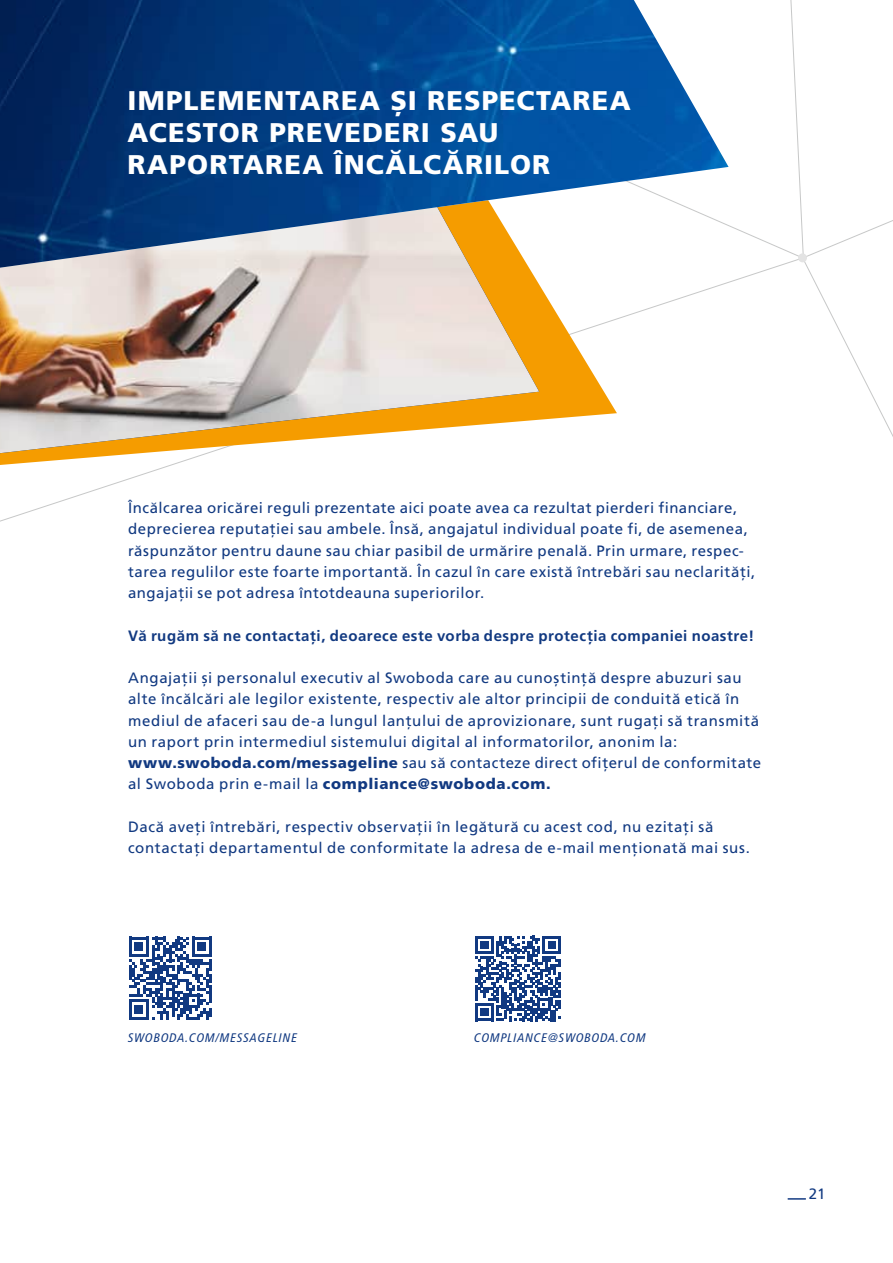
<style>
.page{position:relative;width:893px;height:1263px;background:#fff}
.page>*{position:absolute;margin:0;border:0;box-sizing:border-box;transform-origin:0 0}
.t1{font:900 27px/32.4px "Frutiger LT Pro";letter-spacing:.04em;color:#fff}
.t2{font:15px/21.3px "Frutiger LT Pro";letter-spacing:.035em;color:#113981}
.t3{font:700 15px "Frutiger LT Pro";letter-spacing:.035em;color:#113981}
.t4{font:italic condensed 12.45px "Frutiger LT Pro";letter-spacing:.07em;color:#113981}
.s1{font-weight:900}
</style>
<div class="page">
<svg style="left:788px;top:1198px;width:18px;height:1px"></svg>
<svg style="left:788px;top:0;width:105px;height:257px"></svg>
<div style="left:798px;top:253px;width:9px;height:9px;background:#e3e3e3;border-radius:50%"></div>
<svg style="left:0;top:284px;width:617px;height:181px"></svg>
<img style="left:0;top:268px;width:539px;height:185px">
<img style="left:0;top:0;width:729px;height:268px">
<svg style="left:129px;top:936px;width:83px;height:83px"></svg>
<svg style="left:475px;top:936px;width:86px;height:85px"></svg>
<h1 class="t1" style="left:128px;top:84px;width:505px">IMPLEMENTAREA ȘI RESPECTAREA<br>ACESTOR PREVEDERI SAU<br>RAPORTAREA ÎNCĂLCĂRILOR</h1>
<p class="t2" style="left:128px;top:497px;width:629px">Încălcarea oricărei reguli prezentate aici poate avea ca rezultat pierderi financiare, deprecierea reputației sau ambele. Însă, angajatul individual poate fi, de asemenea, răspunzător pentru daune sau chiar pasibil de urmărire penală. Prin urmare, respec&shy;tarea regulilor este foarte importantă. În cazul în care există întrebări sau neclarități, angajații se pot adresa întotdeauna superiorilor.</p>
<p class="t3" style="left:128px;top:626px;width:628px">Vă rugăm să ne contactați, deoarece este vorba despre protecția companiei noastre!</p>
<p class="t2" style="left:128px;top:667px;width:634px">Angajații și personalul executiv al Swoboda care au cunoștință despre abuzuri sau alte încălcări ale legilor existente, respectiv ale altor principii de conduită etică în mediul de afaceri sau de-a lungul lanțului de aprovizionare, sunt rugați să transmită un raport prin intermediul sistemului digital al informatorilor, anonim la: <span class="s1">www.swoboda.com/messageline</span> sau să contacteze direct ofițerul de conformitate al Swoboda prin e-mail la <span class="s1">compliance@swoboda.com.</span></p>
<p class="t2" style="left:128px;top:816px;width:623px">Dacă aveți întrebări, respectiv observații în legătură cu acest cod, nu ezitați să contactați departamentul de conformitate la adresa de e-mail menționată mai sus.</p>
<p class="t4" style="left:128px;top:1030px;width:170px">SWOBODA.COM/MESSAGELINE</p>
<p class="t4" style="left:474px;top:1030px;width:173px">COMPLIANCE@SWOBODA.COM</p>
<p class="t2" style="left:809px;top:1183px;width:18px">21</p>
</div>
